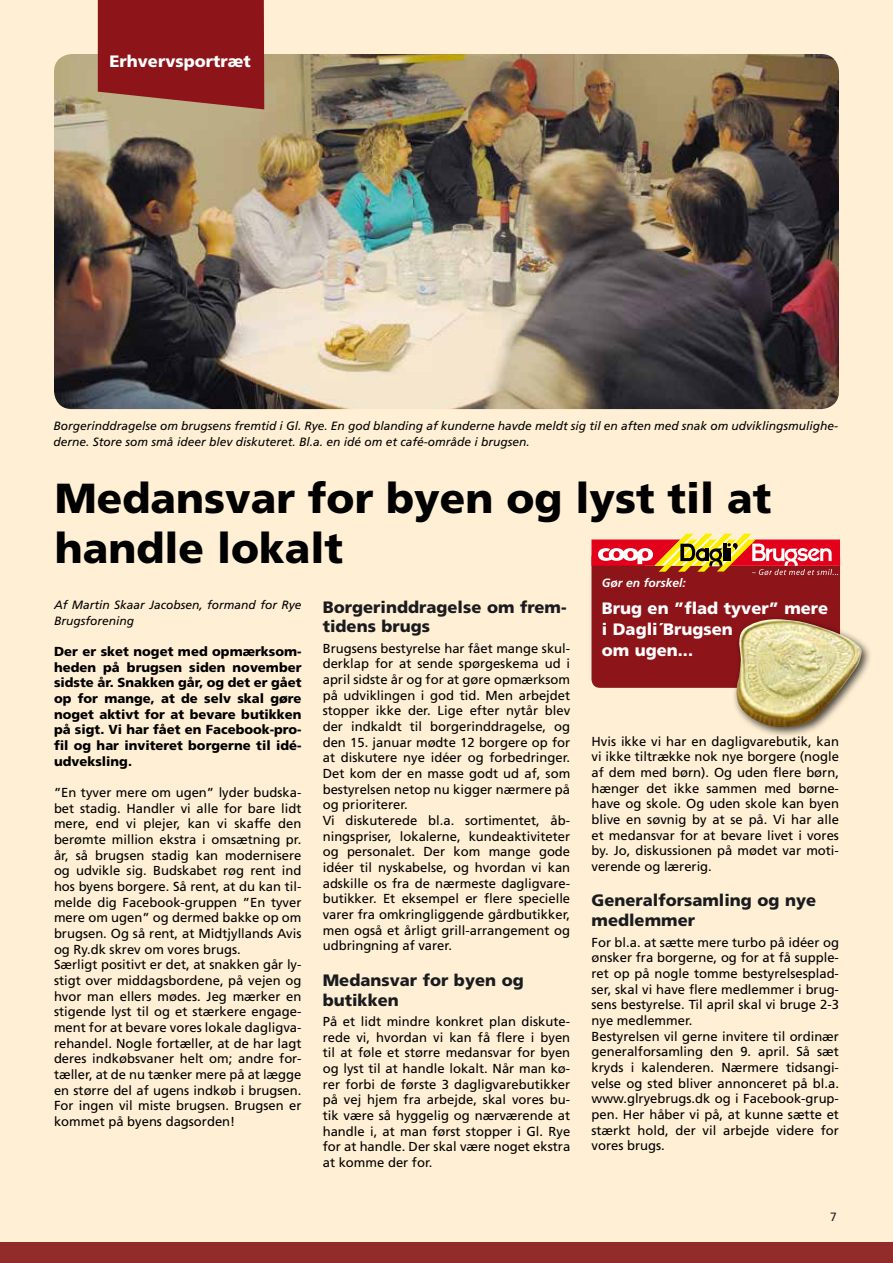
<style>
.page{position:relative;width:893px;height:1263px;background:#fff0d5}
.page>*{position:absolute;margin:0;border:0;box-sizing:border-box;transform-origin:0 0}
.t1{font:900 42px/50.4px "Frutiger";color:#000}
.t2{font:900 16.5px/20px "Frutiger";color:#1a1b1f}
.t3{font:900 16.5px/21px "Frutiger";color:#fff}
.t4{font:13.05px/15.6px "Frutiger";color:#000}
.t5{font:900 13.05px/15.6px "Frutiger";color:#000;text-align:justify}
.t6{font:italic 12px/15.6px "Frutiger";color:#000}
.t7{font:italic 700 12px "Frutiger";color:#fff}
.t8{font:12px "Frutiger";color:#1a1b1f}
</style>
<div class="page">
<div style="left:591px;top:550px;width:249px;height:138px;background:#8d151a;border-radius:9px"></div>
<img style="left:54px;top:54px;width:785px;height:355px">
<div style="left:731px;top:614px;width:141px;height:124px;background:#000;opacity:.75"></div>
<img style="left:734px;top:619px;width:128px;height:109px">
<svg style="left:98px;top:0;width:166px;height:109px;background:#902122"></svg>
<div style="left:0;top:1242px;width:893px;height:21px;background:#922c2a"></div>
<svg style="left:591px;top:534px;width:249px;height:41px"></svg>
<p class="t3" style="left:109px;top:50px;width:143px">Erhvervsportræt</p>
<p class="t6" style="left:54px;top:418px;width:786px">Borgerinddragelse om brugsens fremtid i Gl. Rye. En god blanding af kunderne havde meldt sig til en aften med snak om udviklingsmulighe&shy;derne. Store som små ideer blev diskuteret. Bl.a. en idé om et café-område i brugsen.</p>
<h1 class="t1" style="left:55px;top:472px;width:718px">Medansvar for byen og lyst til at handle lokalt</h1>
<p class="t6" style="left:54px;top:597px;width:249px">Af Martin Skaar Jacobsen, formand for Rye<br>Brugsforening</p>
<p class="t5" style="left:54px;top:643px;width:249px">Der er sket noget med opmærksom&shy;heden på brugsen siden november sidste år. Snakken går, og det er gået op for mange, at de selv skal gøre noget aktivt for at bevare butikken på sigt. Vi har fået en Facebook-pro&shy;fil og har inviteret borgerne til idé&shy;udveksling.</p>
<p class="t4" style="left:54px;top:784px;width:249px">”En tyver mere om ugen” lyder budska&shy;bet stadig. Handler vi alle for bare lidt mere, end vi plejer, kan vi skaffe den berømte million ekstra i omsætning pr. år, så brugsen stadig kan modernisere og udvikle sig. Budskabet røg rent ind hos byens borgere. Så rent, at du kan til&shy;melde dig Facebook-gruppen ”En tyver mere om ugen” og dermed bakke op om brugsen. Og så rent, at Midtjyllands Avis og Ry.dk skrev om vores brugs.<br>Særligt positivt er det, at snakken går ly&shy;stigt over middagsbordene, på vejen og hvor man ellers mødes. Jeg mærker en stigende lyst til og et stærkere engage&shy;ment for at bevare vores lokale dagligva&shy;rehandel. Nogle fortæller, at de har lagt deres indkøbsvaner helt om; andre for&shy;tæller, at de nu tænker mere på at lægge en større del af ugens indkøb i brugsen.<br>For ingen vil miste brugsen. Brugsen er kommet på byens dagsorden!</p>
<p class="t2" style="left:323px;top:596px;width:245px">Borgerinddragelse om frem&shy;tidens brugs</p>
<p class="t4" style="left:323px;top:640px;width:249px">Brugsens bestyrelse har fået mange skul&shy;derklap for at sende spørgeskema ud i april sidste år og for at gøre opmærksom på udviklingen i god tid. Men arbejdet stopper ikke der. Lige efter nytår blev der indkaldt til borgerinddragelse, og den 15. januar mødte 12 borgere op for at diskutere nye idéer og forbedringer.<br>Det kom der en masse godt ud af, som bestyrelsen netop nu kigger nærmere på og prioriterer.<br>Vi diskuterede bl.a. sortimentet, åb&shy;ningspriser, lokalerne, kundeaktiviteter og personalet. Der kom mange gode idéer til nyskabelse, og hvordan vi kan adskille os fra de nærmeste dagligvare&shy;butikker. Et eksempel er flere specielle varer fra omkringliggende gårdbutikker, men også et årligt grill-arrangement og udbringning af varer.</p>
<p class="t2" style="left:323px;top:970px;width:203px">Medansvar for byen og butikken</p>
<p class="t4" style="left:323px;top:1013px;width:249px;text-align:justify">På et lidt mindre konkret plan diskute&shy;rede vi, hvordan vi kan få flere i byen til at føle et større medansvar for byen og lyst til at handle lokalt. Når man kø&shy;rer forbi de første 3 dagligvarebutikker på vej hjem fra arbejde, skal vores bu&shy;tik være så hyggelig og nærværende at handle i, at man først stopper i Gl. Rye for at handle. Der skal være noget ekstra at komme der for.</p>
<p class="t7" style="left:602px;top:576px;width:86px">Gør en forskel:</p>
<p class="t3" style="left:602px;top:597px;width:228px">Brug en ”flad tyver” mere i Dagli´Brugsen<br>om ugen...</p>
<p class="t4" style="left:591px;top:733px;width:249px;text-align:justify">Hvis ikke vi har en dagligvarebutik, kan vi ikke tiltrække nok nye borgere (nogle af dem med børn). Og uden flere børn, hænger det ikke sammen med børne&shy;have og skole. Og uden skole kan byen blive en søvnig by at se på. Vi har alle et medansvar for at bevare livet i vores by. Jo, diskussionen på mødet var moti&shy;verende og lærerig.</p>
<p class="t2" style="left:591px;top:890px;width:226px">Generalforsamling og nye medlemmer</p>
<p class="t4" style="left:591px;top:934px;width:249px">For bl.a. at sætte mere turbo på idéer og ønsker fra borgerne, og for at få supple&shy;ret op på nogle tomme bestyrelsesplad&shy;ser, skal vi have flere medlemmer i brug&shy;sens bestyrelse. Til april skal vi bruge 2-3 nye medlemmer.<br>Bestyrelsen vil gerne invitere til ordinær generalforsamling den 9. april. Så sæt kryds i kalenderen. Nærmere tidsangi&shy;velse og sted bliver annonceret på bl.a. www.glryebrugs.dk og i Facebook-grup&shy;pen. Her håber vi på, at kunne sætte et stærkt hold, der vil arbejde videre for vores brugs.</p>
<p class="t8" style="left:832px;top:1208px;width:8px">7</p>
<p class="t8" style="left:830px;top:1210px;width:8px">7</p>
</div>
